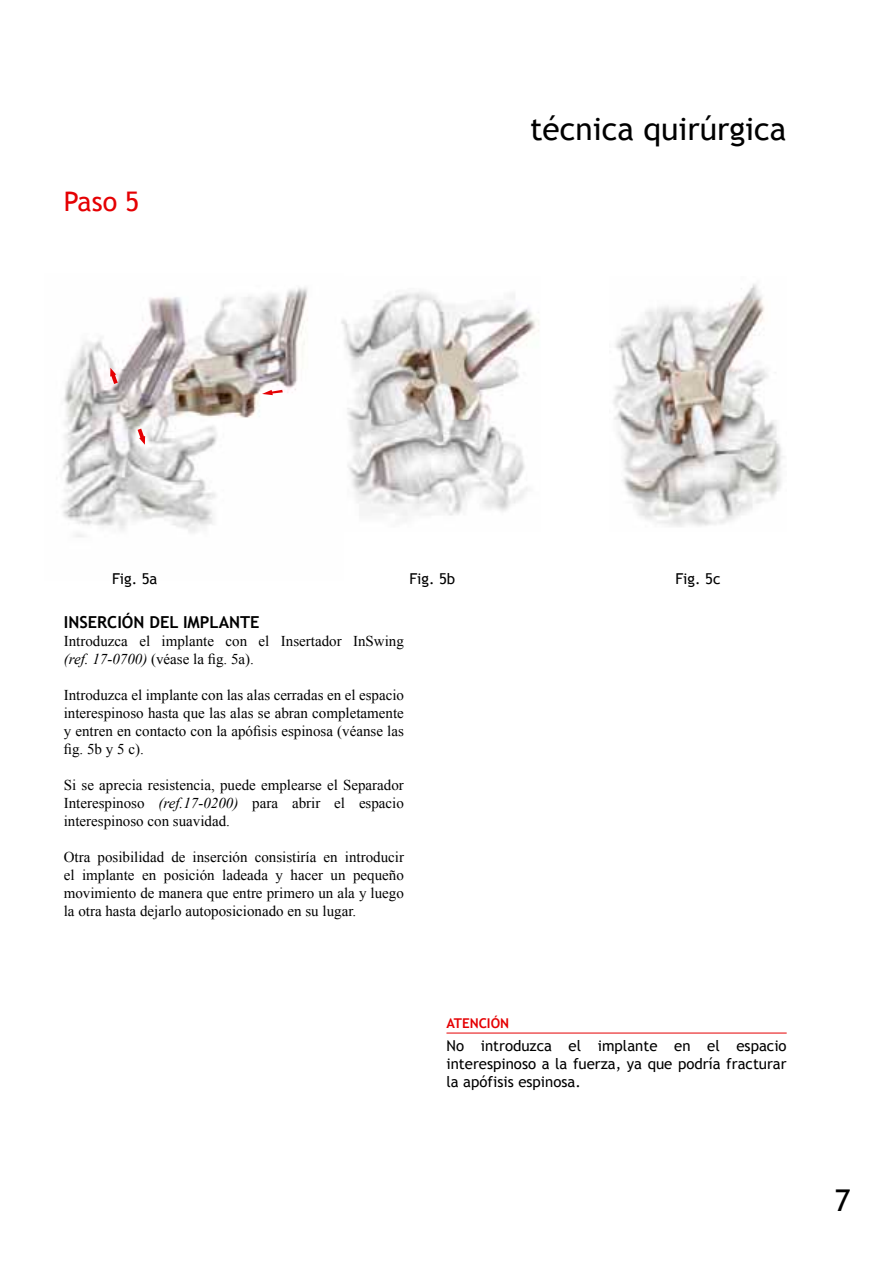
<style>
.page{position:relative;width:893px;height:1263px;background:#fff}
.page>*{position:absolute;margin:0;border:0;box-sizing:border-box;transform-origin:0 0}
.t1{font:31.65px "Trebuchet MS";color:#000}
.t2{font:30px "Trebuchet MS";color:#000}
._0_Pasos{font:27px "Trebuchet MS";color:#e50003}
._02_2_subtitulos{font:700 16.5px "Trebuchet MS";color:#000}
._03_1_Cuerpo_de_text{font:15px/18px "Times New Roman";color:#000;text-align:justify}
._00_notas_texto{font:15px/18px "Trebuchet MS";color:#000;text-align:justify}
._04_1_Titulo_pie_fot{font:15px "Trebuchet MS";color:#000}
.ATENCIÓN{font:700 13.5px "Trebuchet MS";color:#e50003}
.s1{font-style:italic}
</style>
<div class="page">
<img style="left:62px;top:287px;width:246px;height:250px">
<img style="left:341px;top:292px;width:198px;height:224px">
<img style="left:613px;top:284px;width:171px;height:243px">
<svg style="left:262px;top:390px;width:21px;height:5px"></svg>
<svg style="left:138px;top:429px;width:7px;height:16px"></svg>
<svg style="left:110px;top:368px;width:8px;height:16px"></svg>
<hr style="left:446px;top:1033px;width:341px;height:1px;background:#e50003">
<p class="_0_Pasos" style="left:64px;top:186px;width:77px">Paso 5</p>
<h1 class="t1" style="left:530px;top:110px;width:258px">técnica quirúrgica</h1>
<p class="_04_1_Titulo_pie_fot" style="left:112px;top:570px;width:47px">Fig. 5a</p>
<p class="_04_1_Titulo_pie_fot" style="left:409px;top:570px;width:47px">Fig. 5b</p>
<p class="_04_1_Titulo_pie_fot" style="left:675px;top:570px;width:46px">Fig. 5c</p>
<p class="_02_2_subtitulos" style="left:64px;top:611px;width:197px">INSERCIÓN DEL IMPLANTE</p>
<p class="_03_1_Cuerpo_de_text" style="left:64px;top:631px;width:342px">Introduzca el implante con el Insertador InSwing <span class="s1">(ref. 17-0700)</span> (véase la fig. 5a).</p>
<p class="_03_1_Cuerpo_de_text" style="left:64px;top:685px;width:342px">Introduzca el implante con las alas cerradas en el espacio interespinoso hasta que las alas se abran completamente y entren en contacto con la apófisis espinosa (véanse las fig. 5b y 5 c).</p>
<p class="_03_1_Cuerpo_de_text" style="left:64px;top:775px;width:342px">Si se aprecia resistencia, puede emplearse el Separador Interespinoso <span class="s1">(ref.17-0200)</span> para abrir el espacio interespinoso con suavidad.</p>
<p class="_03_1_Cuerpo_de_text" style="left:64px;top:847px;width:342px">Otra posibilidad de inserción consistiría en introducir el implante en posición ladeada y hacer un pequeño movimiento de manera que entre primero un ala y luego la otra hasta dejarlo autoposicionado en su lugar.</p>
<p class="ATENCIÓN" style="left:446px;top:1015px;width:64px">ATENCIÓN</p>
<p class="_00_notas_texto" style="left:446px;top:1036px;width:342px">No introduzca el implante en el espacio interespinoso a la fuerza, ya que podría fracturar la apófisis espinosa.</p>
<h2 class="t2" style="left:835px;top:1182px;width:17px">7</h2>
</div>
